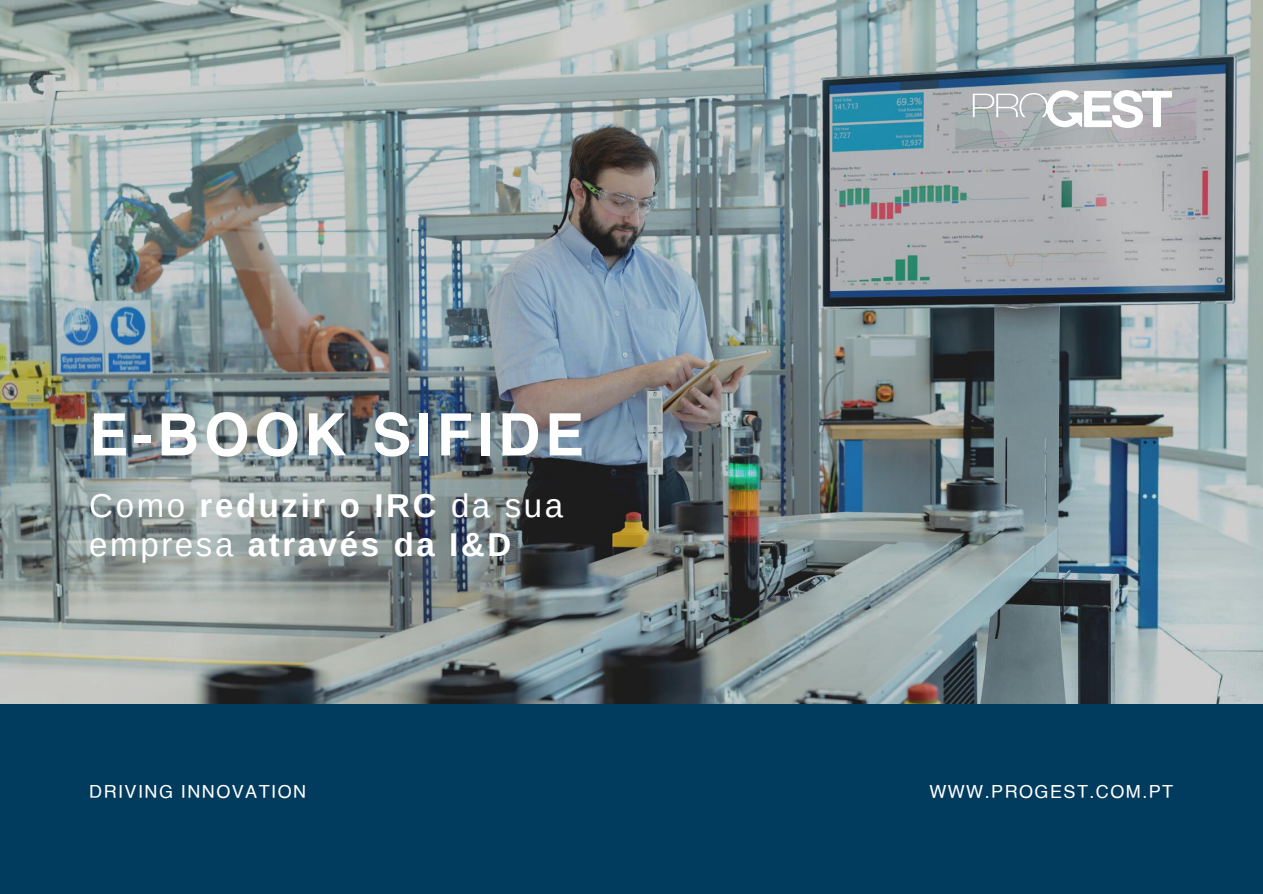
<style>
.page{position:relative;width:1263px;height:894px;background:#fff}
.page>*{position:absolute;margin:0;border:0;box-sizing:border-box;transform-origin:0 0}
.t1{font:700 58.5px "Helvetica";letter-spacing:.08em;color:#fff}
.t2{font:700 33px/39.3px "Arimo";letter-spacing:.08em;color:#fff}
.t3{font:18px "Helvetica";letter-spacing:.08em;color:#fff}
.s1{font-weight:400}
</style>
<div class="page">
<div style="left:0;top:0;width:1263px;height:893px;background:#013b5d"></div>
<img style="left:0;top:0;width:1263px;height:703px">
<svg style="left:973px;top:90px;width:199px;height:38px;background:#cacccd"></svg>
<h1 class="t1" style="left:89px;top:410px;width:496px">E-BOOK SIFIDE</h1>
<p class="t2" style="left:89px;top:485px;width:475px"><span class="s1">Como</span> reduzir o IRC <span class="s1">da sua empresa</span> através da I&amp;D</p>
<p class="t3" style="left:89px;top:783px;width:218px">DRIVING INNOVATION</p>
<p class="t3" style="left:929px;top:783px;width:245px">WWW.PROGEST.COM.PT</p>
</div>
